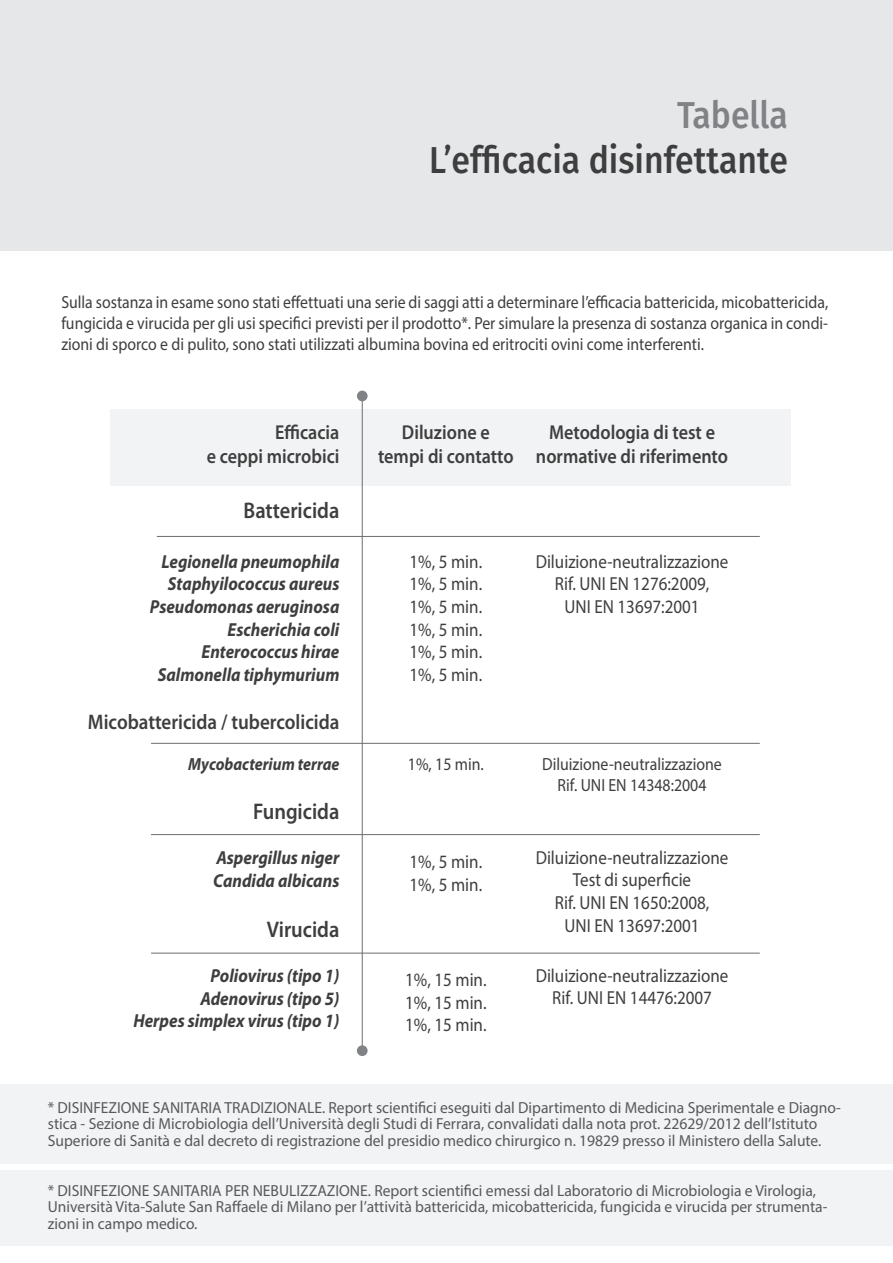
<style>
.page{position:relative;width:893px;height:1263px;background:#fff}
.page>*{position:absolute;margin:0;border:0;box-sizing:border-box;transform-origin:0 0}
.t1{font:500 37.5px "Fira Sans";color:#3e3e3f;scale:.9 1}
.t2{font:500 37.5px "Fira Sans";color:#808285;scale:.9 1}
.t3{font:600 22.65px "Myriad Pro";color:#3e3e3f;scale:.9 1}
.t4{font:600 21.15px "Myriad Pro";color:#3e3e3f;scale:.9 1}
.t5{font:600 20.1px/24.2px "Myriad Pro";color:#3e3e3f;text-align:center;scale:.9 1}
.t6{font:18.9px/22.6px "Myriad Pro";color:#3e3e3f;text-align:center;scale:.9 1}
.t7{font:italic 700 18.9px/22.6px "Myriad Pro";color:#3e3e3f;text-align:right;scale:.9 1}
.t8{font:17.55px/21px "Myriad Pro";color:#3e3e3f;text-align:justify;scale:.9 1}
.t9{font:italic 700 17.55px "Myriad Pro";color:#3e3e3f;scale:.9 1}
.t10{font:16.05px/16.5px "Myriad Pro";color:#57585a}
</style>
<div class="page">
<div style="left:0;top:1084px;width:893px;height:80px;background:#f2f3f4"></div>
<div style="left:0;top:0;width:893px;height:250px;background:#e6e7e9"></div>
<div style="left:111px;top:409px;width:680px;height:77px;background:#f2f3f4"></div>
<hr style="left:362px;top:399px;width:1px;height:654px;background:#6c6d70">
<div style="left:357px;top:391px;width:11px;height:10px;background:#808285;border-radius:50%"></div>
<div style="left:357px;top:1045px;width:11px;height:11px;background:#808285;border-radius:50%"></div>
<hr style="left:157px;top:536px;width:603px;height:1px;background:#6c6d70">
<hr style="left:151px;top:834px;width:609px;height:1px;background:#6c6d70">
<hr style="left:151px;top:953px;width:609px;height:1px;background:#6c6d70">
<hr style="left:151px;top:743px;width:609px;height:1px;background:#6c6d70">
<div style="left:0;top:1170px;width:893px;height:75px;background:#f2f3f4"></div>
<h1 class="t2" style="left:677px;top:85px;width:124px">Tabella</h1>
<h1 class="t1" style="left:429px;top:130px;width:400px">L’efficacia disinfettante</h1>
<p class="t8" style="left:61px;top:291px;width:854px">Sulla sostanza in esame sono stati effettuati una serie di saggi atti a determinare l’efficacia battericida, micobattericida, fungicida e virucida per gli usi specifici previsti per il prodotto*. Per simulare la presenza di sostanza organica in condi&shy;zioni di sporco e di pulito, sono stati utilizzati albumina bovina ed eritrociti ovini come interferenti.</p>
<p class="t5" style="left:207px;top:420px;width:149px;text-align:right">Efficacia<br>e ceppi microbici</p>
<h2 class="t3" style="left:244px;top:496px;width:108px">Battericida</h2>
<p class="t7" style="left:150px;top:549px;width:212px">Legionella pneumophila<br>Staphyilococcus aureus<br>Pseudomonas aeruginosa<br>Escherichia coli<br>Enterococcus hirae<br>Salmonella tiphymurium</p>
<h3 class="t4" style="left:88px;top:708px;width:281px">Micobattericida / tubercolicida</h3>
<p class="t9" style="left:188px;top:753px;width:169px">Mycobacterium terrae</p>
<h2 class="t3" style="left:253px;top:797px;width:98px">Fungicida</h2>
<p class="t7" style="left:213px;top:846px;width:142px;text-align:left">Aspergillus niger<br>Candida albicans</p>
<h2 class="t3" style="left:267px;top:914px;width:82px">Virucida</h2>
<p class="t7" style="left:133px;top:963px;width:230px">Poliovirus (tipo 1)<br>Adenovirus (tipo 5)<br>Herpes simplex virus (tipo 1)</p>
<p class="t5" style="left:378px;top:420px;width:152px">Diluzione e tempi di contatto</p>
<p class="t5" style="left:536px;top:420px;width:215px">Metodologia di test e normative di riferimento</p>
<p class="t6" style="left:409px;top:550px;width:82px;text-align:justify">1%, 5 min.<br>1%, 5 min.<br>1%, 5 min.<br>1%, 5 min.<br>1%, 5 min.<br>1%, 5 min.</p>
<p class="t8" style="left:408px;top:754px;width:86px">1%, 15 min.</p>
<p class="t6" style="left:409px;top:850px;width:82px;text-align:left">1%, 5 min.<br>1%, 5 min.</p>
<p class="t6" style="left:405px;top:968px;width:92px;text-align:justify">1%, 15 min.<br>1%, 15 min.<br>1%, 15 min.</p>
<p class="t6" style="left:536px;top:550px;width:216px">Diluizione-neutralizzazione<br>Rif. UNI EN 1276:2009,<br>UNI EN 13697:2001</p>
<p class="t8" style="left:542px;top:753px;width:201px;text-align:center">Diluizione-neutralizzazione<br>Rif. UNI EN 14348:2004</p>
<p class="t6" style="left:536px;top:846px;width:216px">Diluizione-neutralizzazione<br>Test di superficie<br>Rif. UNI EN 1650:2008,<br>UNI EN 13697:2001</p>
<p class="t6" style="left:536px;top:964px;width:216px">Diluizione-neutralizzazione<br>Rif. UNI EN 14476:2007</p>
<p class="t10" style="left:48px;top:1098px;width:794px">* DISINFEZIONE SANITARIA TRADIZIONALE. Report scientifici eseguiti dal Dipartimento di Medicina Sperimentale e Diagno&shy;stica - Sezione di Microbiologia dell’Università degli Studi di Ferrara, convalidati dalla nota prot. 22629/2012 dell’Istituto<br>Superiore di Sanità e dal decreto di registrazione del presidio medico chirurgico n. 19829 presso il Ministero della Salute.</p>
<p class="t10" style="left:48px;top:1182px;width:781px">* DISINFEZIONE SANITARIA PER NEBULIZZAZIONE. Report scientifici emessi dal Laboratorio di Microbiologia e Virologia,<br>Università Vita-Salute San Raffaele di Milano per l’attività battericida, micobattericida, fungicida e virucida per strumenta&shy;zioni in campo medico.</p>
</div>
